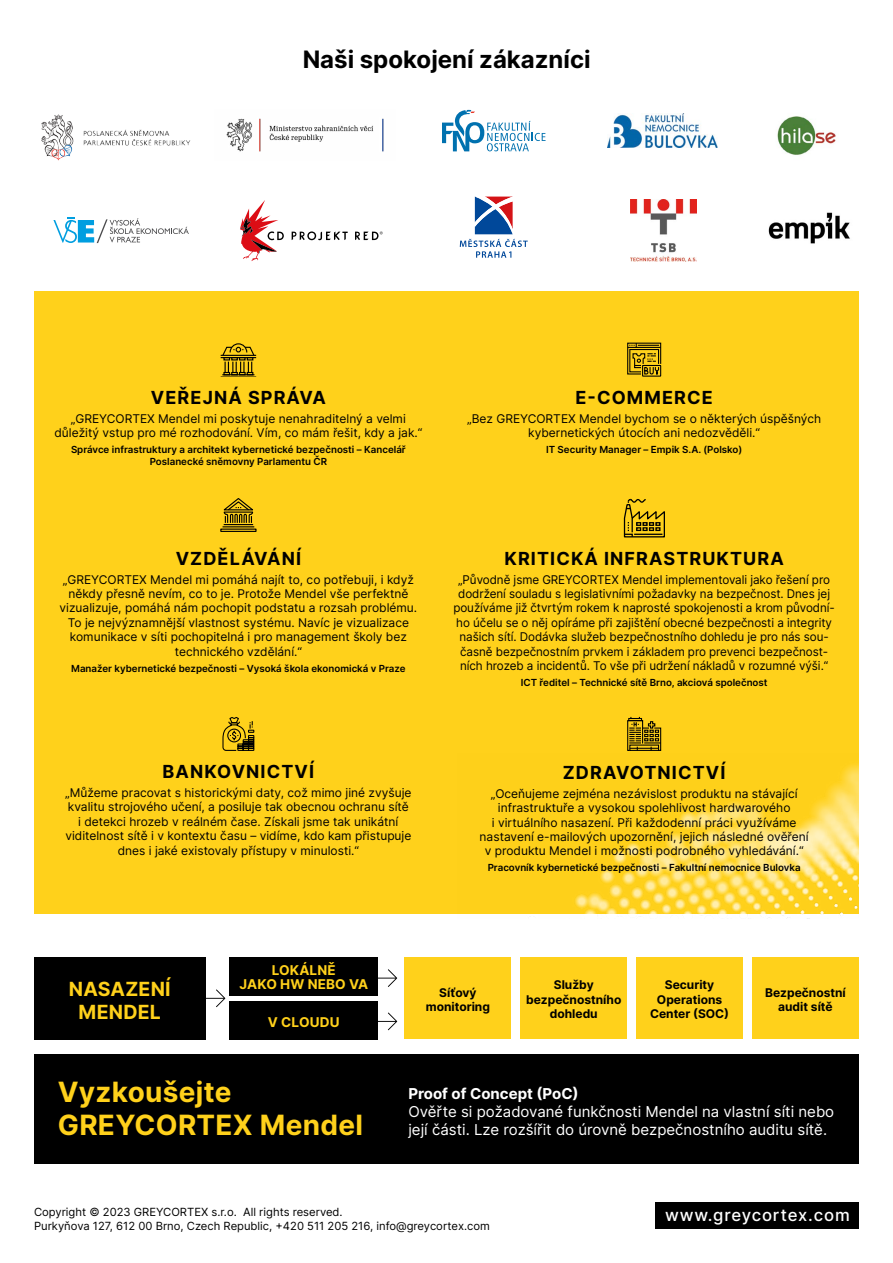
<style>
.page{position:relative;width:893px;height:1263px;background:#fff}
.page>*{position:absolute;margin:0;border:0;box-sizing:border-box;transform-origin:0 0}
.t1{font:700 27.9px/33.5px "Inter";letter-spacing:.01em;color:#ffd11b}
.t2{font:700 24px "Inter";color:#000}
.t3{font:700 19.5px/23.4px "Inter";letter-spacing:.01em;color:#ffd11b;text-align:center}
.t4{font:700 18px "Inter";letter-spacing:.06em;color:#000}
.t5{font:500 16.65px "Inter";letter-spacing:.05em;color:#fff}
.t6{font:15px/18px "Inter";color:#fff}
.t7{font:700 15px "Inter";color:#fff}
.t8{font:700 13.5px/14.2px "Inter";letter-spacing:.01em;color:#ffd11b;text-align:center}
.t9{font:12px/14.4px "Inter";color:#000;text-align:center}
.t10{font:700 12px/14.4px "Inter";color:#000;text-align:center}
.t11{font:11.25px/13.5px "Inter";color:#000}
.t12{font:600 9.75px/11.7px "Inter";color:#000;text-align:center}
</style>
<div class="page">
<div style="left:34px;top:291px;width:825px;height:622px;background:#ffd11b"></div>
<img style="left:458px;top:764px;width:401px;height:154px">
<div style="left:642px;top:365px;width:19px;height:12px;border:1px solid #000"></div>
<svg style="left:627px;top:343px;width:34px;height:32px"></svg>
<hr style="left:223px;top:526px;width:31px;height:1px;background:#000">
<div style="left:220px;top:528px;width:37px;height:4px;border:1px solid #000"></div>
<svg style="left:223px;top:498px;width:31px;height:27px"></svg>
<svg style="left:623px;top:498px;width:42px;height:40px"></svg>
<svg style="left:627px;top:717px;width:34px;height:34px"></svg>
<svg style="left:221px;top:343px;width:35px;height:34px"></svg>
<svg style="left:222px;top:717px;width:33px;height:34px"></svg>
<img style="left:607px;top:114px;width:111px;height:33px">
<img style="left:768px;top:212px;width:82px;height:32px">
<img style="left:631px;top:199px;width:66px;height:63px">
<svg style="left:240px;top:200px;width:143px;height:61px"></svg>
<svg style="left:442px;top:110px;width:103px;height:41px"></svg>
<svg style="left:460px;top:197px;width:68px;height:61px"></svg>
<img style="left:777px;top:116px;width:59px;height:39px">
<div style="left:656px;top:1202px;width:203px;height:27px;background:#000"></div>
<div style="left:34px;top:1054px;width:825px;height:110px;background:#000"></div>
<div style="left:229px;top:957px;width:149px;height:39px;background:#000"></div>
<div style="left:229px;top:1001px;width:149px;height:38px;background:#000"></div>
<div style="left:34px;top:957px;width:172px;height:82px;background:#000"></div>
<div style="left:520px;top:957px;width:107px;height:81px;background:#ffd11b"></div>
<div style="left:636px;top:957px;width:107px;height:81px;background:#ffd11b"></div>
<div style="left:752px;top:957px;width:107px;height:81px;background:#ffd11b"></div>
<div style="left:404px;top:957px;width:107px;height:81px;background:#ffd11b"></div>
<svg style="left:378px;top:969px;width:19px;height:18px"></svg>
<svg style="left:378px;top:1012px;width:19px;height:18px"></svg>
<svg style="left:206px;top:989px;width:19px;height:18px"></svg>
<img style="left:41px;top:114px;width:150px;height:47px">
<img style="left:226px;top:118px;width:158px;height:34px">
<svg style="left:53px;top:217px;width:136px;height:26px"></svg>
<h2 class="t2" style="left:303px;top:42px;width:289px">Naši spokojení zákazníci</h2>
<h3 class="t4" style="left:151px;top:384px;width:176px">VEŘEJNÁ SPRÁVA</h3>
<p class="t9" style="left:54px;top:411px;width:369px">„GREYCORTEX Mendel mi poskytuje nenahraditelný a velmi důležitý vstup pro mé rozhodování. Vím, co mám řešit, kdy a jak.“</p>
<p class="t12" style="left:71px;top:443px;width:336px">Správce infrastruktury a architekt kybernetické bezpečnosti – Kancelář<br>Poslanecké sněmovny Parlamentu ČR</p>
<h3 class="t4" style="left:576px;top:384px;width:139px">E-COMMERCE</h3>
<p class="t9" style="left:467px;top:411px;width:355px">„Bez GREYCORTEX Mendel bychom se o některých úspěšných kybernetických útocích ani nedozvěděli.“</p>
<p class="t12" style="left:546px;top:443px;width:198px">IT Security Manager – Empik S.A. (Polsko)</p>
<h3 class="t4" style="left:176px;top:545px;width:127px">VZDĚLÁVÁNÍ</h3>
<p class="t9" style="left:60px;top:572px;width:359px">„GREYCORTEX Mendel mi pomáhá najít to, co potřebuji, i když někdy přesně nevím, co to je. Protože Mendel vše perfektně vizualizuje, pomáhá nám pochopit podstatu a rozsah problému.<br>To je nejvýznamnější vlastnost systému. Navíc je vizualizace komunikace v síti pochopitelná i pro management školy bez technického vzdělání.“</p>
<p class="t12" style="left:71px;top:662px;width:336px">Manažer kybernetické bezpečnosti – Vysoká škola ekonomická v Praze</p>
<h3 class="t4" style="left:163px;top:759px;width:153px">BANKOVNICTVÍ</h3>
<p class="t9" style="left:65px;top:785px;width:348px">„Můžeme pracovat s historickými daty, což mimo jiné zvyšuje kvalitu strojového učení, a posiluje tak obecnou ochranu sítě i detekci hrozeb v reálném čase. Získali jsme tak unikátní viditelnost sítě i v kontextu času – vidíme, kdo kam přistupuje dnes i jaké existovaly přístupy v minulosti.“</p>
<h3 class="t4" style="left:504px;top:545px;width:281px">KRITICKÁ INFRASTRUKTURA</h3>
<p class="t9" style="left:453px;top:572px;width:383px">„Původně jsme GREYCORTEX Mendel implementovali jako řešení pro dodržení souladu s legislativními požadavky na bezpečnost. Dnes jej používáme již čtvrtým rokem k naprosté spokojenosti a krom původní‑ ho účelu se o něj opíráme při zajištění obecné bezpečnosti a integrity našich sítí. Dodávka služeb bezpečnostního dohledu je pro nás sou‑ časně bezpečnostním prvkem i základem pro prevenci bezpečnost‑ ních hrozeb a incidentů. To vše při udržení nákladů v rozumné výši.“</p>
<p class="t12" style="left:521px;top:676px;width:248px">ICT ředitel – Technické sítě Brno, akciová společnost</p>
<h3 class="t4" style="left:563px;top:759px;width:164px">ZDRAVOTNICTVÍ</h3>
<p class="t9" style="left:480px;top:786px;width:331px">„Oceňujeme zejména nezávislost produktu na stávající infrastruktuře a vysokou spolehlivost hardwarového<br>i virtuálního nasazení. Při každodenní práci využíváme nastavení e‑mailových upozornění, jejich následné ověření v produktu Mendel i možnosti podrobného vyhledávání.“</p>
<p class="t12" style="left:488px;top:862px;width:314px">Pracovník kybernetické bezpečnosti – Fakultní nemocnice Bulovka</p>
<p class="t8" style="left:239px;top:963px;width:130px">LOKÁLNĚ<br>JAKO HW NEBO VA</p>
<p class="t8" style="left:268px;top:1014px;width:73px">V CLOUDU</p>
<h3 class="t3" style="left:69px;top:977px;width:103px">NASAZENÍ<br>MENDEL</h3>
<p class="t10" style="left:526px;top:977px;width:97px">Služby bezpečnostního dohledu</p>
<p class="t10" style="left:650px;top:977px;width:81px">Security<br>Operations<br>Center (SOC)</p>
<p class="t10" style="left:765px;top:985px;width:82px">Bezpečnostní audit sítě</p>
<p class="t10" style="left:426px;top:985px;width:66px">Síťový monitoring</p>
<h1 class="t1" style="left:58px;top:1074px;width:307px">Vyzkoušejte<br>GREYCORTEX Mendel</h1>
<p class="t7" style="left:408px;top:1082px;width:172px">Proof of Concept (PoC)</p>
<p class="t6" style="left:408px;top:1102px;width:427px">Ověřte si požadované funkčnosti Mendel na vlastní síti nebo její části. Lze rozšířit do úrovně bezpečnostního auditu sítě.</p>
<p class="t11" style="left:34px;top:1205px;width:457px">Copyright © 2023 GREYCORTEX s.r.o. All rights reserved.<br>Purkyňova 127, 612 00 Brno, Czech Republic, +420 511 205 216, info@greycortex.com</p>
<h3 class="t5" style="left:665px;top:1202px;width:186px">www.greycortex.com</h3>
</div>
